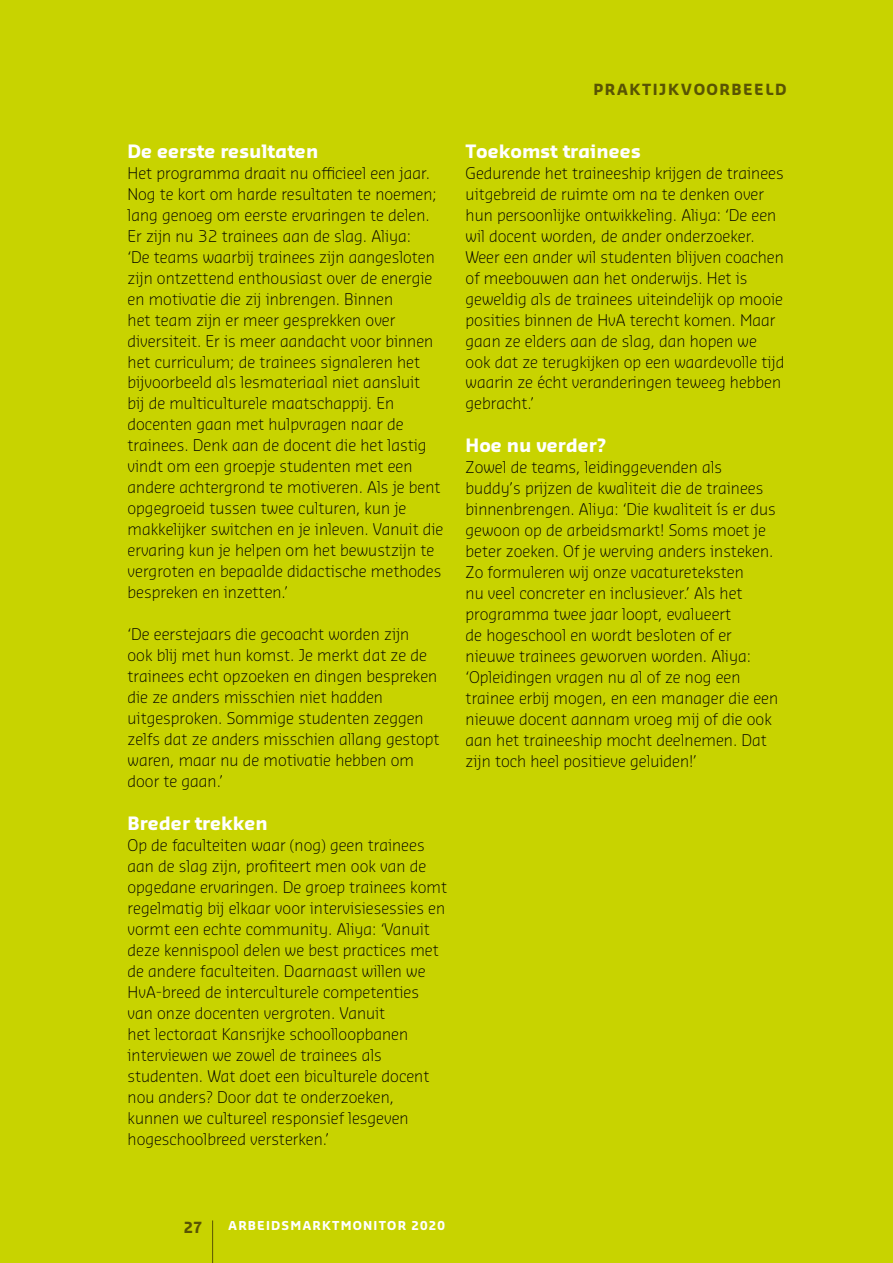
<style>
.page{position:relative;width:893px;height:1263px;background:#c8d300}
.page>*{position:absolute;margin:0;border:0;box-sizing:border-box;transform-origin:0 0}
.t1{font:700 18px "Sansa Pro";color:#fff}
.t2{font:300 15.75px/21px "Sansa Pro";color:#000}
.t3{font:700 15px "Sansa Pro";letter-spacing:.1em;color:#595403}
.t4{font:700 12px "Sansa Pro";letter-spacing:.1em;color:#fff}
</style>
<div class="page">
<hr style="left:212px;top:1220px;width:1px;height:43px;background:#595403">
<p class="t3" style="left:593px;top:79px;width:195px">PRAKTIJKVOORBEELD</p>
<p class="t1" style="left:128px;top:139px;width:192px">De eerste resultaten</p>
<p class="t2" style="left:128px;top:162px;width:317px">Het programma draait nu officieel een jaar.<br>Nog te kort om harde resultaten te noemen; lang genoeg om eerste ervaringen te delen.<br>Er zijn nu 32 trainees aan de slag. Aliya:<br>‘De teams waarbij trainees zijn aangesloten zijn ontzettend enthousiast over de energie en motivatie die zij inbrengen. Binnen<br>het team zijn er meer gesprekken over diversiteit. Er is meer aandacht voor binnen het curriculum; de trainees signaleren het bijvoorbeeld als lesmateriaal niet aansluit<br>bij de multiculturele maatschappij. En docenten gaan met hulpvragen naar de trainees. Denk aan de docent die het lastig vindt om een groepje studenten met een andere achtergrond te motiveren. Als je bent opgegroeid tussen twee culturen, kun je makkelijker switchen en je inleven. Vanuit die ervaring kun je helpen om het bewustzijn te vergroten en bepaalde didactische methodes bespreken en inzetten.’</p>
<p class="t2" style="left:128px;top:624px;width:314px">‘De eerstejaars die gecoacht worden zijn<br>ook blij met hun komst. Je merkt dat ze de trainees echt opzoeken en dingen bespreken die ze anders misschien niet hadden uitgesproken. Sommige studenten zeggen zelfs dat ze anders misschien allang gestopt waren, maar nu de motivatie hebben om door te gaan.’</p>
<p class="t1" style="left:128px;top:811px;width:142px">Breder trekken</p>
<p class="t2" style="left:128px;top:834px;width:321px">Op de faculteiten waar (nog) geen trainees aan de slag zijn, profiteert men ook van de opgedane ervaringen. De groep trainees komt regelmatig bij elkaar voor intervisiesessies en vormt een echte community. Aliya: ‘Vanuit deze kennispool delen we best practices met de andere faculteiten. Daarnaast willen we HvA-breed de interculturele competenties van onze docenten vergroten. Vanuit<br>het lectoraat Kansrijke schoolloopbanen interviewen we zowel de trainees als studenten. Wat doet een biculturele docent nou anders? Door dat te onderzoeken, kunnen we cultureel responsief lesgeven hogeschoolbreed versterken.’</p>
<p class="t1" style="left:466px;top:139px;width:177px">Toekomst trainees</p>
<p class="t2" style="left:466px;top:162px;width:320px">Gedurende het traineeship krijgen de trainees uitgebreid de ruimte om na te denken over hun persoonlijke ontwikkeling. Aliya: ‘De een wil docent worden, de ander onderzoeker.<br>Weer een ander wil studenten blijven coachen of meebouwen aan het onderwijs. Het is geweldig als de trainees uiteindelijk op mooie posities binnen de HvA terecht komen. Maar gaan ze elders aan de slag, dan hopen we ook dat ze terugkijken op een waardevolle tijd waarin ze écht veranderingen teweeg hebben gebracht.’</p>
<p class="t1" style="left:466px;top:433px;width:142px">Hoe nu verder?</p>
<p class="t2" style="left:466px;top:456px;width:314px">Zowel de teams, leidinggevenden als buddy’s prijzen de kwaliteit die de trainees binnenbrengen. Aliya: ‘Die kwaliteit ís er dus gewoon op de arbeidsmarkt! Soms moet je beter zoeken. Of je werving anders insteken.<br>Zo formuleren wij onze vacatureteksten<br>nu veel concreter en inclusiever.’ Als het programma twee jaar loopt, evalueert<br>de hogeschool en wordt besloten of er nieuwe trainees geworven worden. Aliya: ‘Opleidingen vragen nu al of ze nog een trainee erbij mogen, en een manager die een nieuwe docent aannam vroeg mij of die ook aan het traineeship mocht deelnemen. Dat zijn toch heel positieve geluiden!’</p>
<p class="t3" style="left:184px;top:1217px;width:20px">27</p>
<p class="t4" style="left:228px;top:1218px;width:218px">ARBEIDSMARKTMONITOR 2020</p>
</div>
